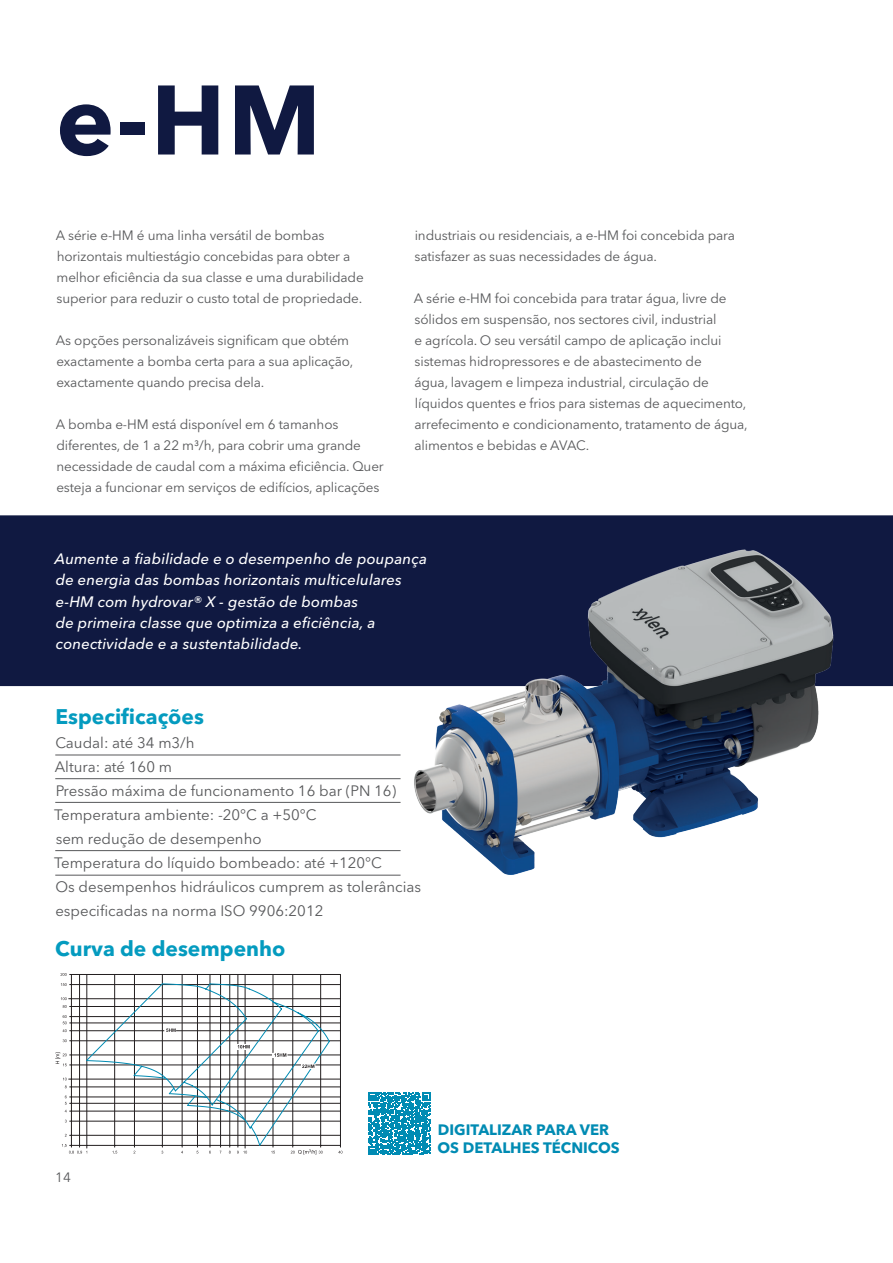
<style>
.page{position:relative;width:893px;height:1263px;background:#fff}
.page>*{position:absolute;margin:0;border:0;box-sizing:border-box;transform-origin:0 0}
.t1{font:700 97.5px "Avenir Next LT Pro";color:#101941}
.t2{font:700 21px "Avenir Next LT Pro";color:#049bbf}
.t3{font:15px/24px "Avenir Next LT Pro";color:#57585a}
.t4{font:italic 500 15px/21px "Avenir Next LT Pro";letter-spacing:.01em;color:#fff}
.t5{font:700 15px/18px "Avenir Next LT Pro";color:#008bb3}
.t6{font:13.5px/21px "Avenir Next LT Pro";letter-spacing:-.01em;color:#57585a}
</style>
<div class="page">
<div style="left:0;top:516px;width:893px;height:170px;background:#101941"></div>
<img style="left:368px;top:515px;width:501px;height:360px">
<svg style="left:368px;top:1092px;width:62px;height:63px"></svg>
<hr style="left:55px;top:755px;width:346px;height:1px;background:#57585a">
<hr style="left:55px;top:778px;width:346px;height:1px;background:#57585a">
<hr style="left:55px;top:802px;width:346px;height:1px;background:#57585a">
<hr style="left:55px;top:850px;width:346px;height:1px;background:#57585a">
<hr style="left:55px;top:875px;width:346px;height:1px;background:#57585a">
<hr style="left:340px;top:974px;width:1px;height:171px;background:#231f20">
<hr style="left:320px;top:974px;width:1px;height:171px;background:#231f20">
<hr style="left:292px;top:974px;width:1px;height:171px;background:#231f20">
<hr style="left:273px;top:974px;width:1px;height:171px;background:#231f20">
<hr style="left:238px;top:974px;width:1px;height:171px;background:#231f20">
<hr style="left:229px;top:974px;width:1px;height:171px;background:#231f20">
<hr style="left:220px;top:974px;width:1px;height:171px;background:#231f20">
<hr style="left:210px;top:974px;width:1px;height:171px;background:#231f20">
<hr style="left:197px;top:974px;width:1px;height:171px;background:#231f20">
<hr style="left:182px;top:974px;width:1px;height:171px;background:#231f20">
<hr style="left:162px;top:974px;width:1px;height:171px;background:#231f20">
<hr style="left:134px;top:974px;width:1px;height:171px;background:#231f20">
<hr style="left:114px;top:974px;width:1px;height:171px;background:#231f20">
<hr style="left:79px;top:974px;width:1px;height:171px;background:#231f20">
<hr style="left:245px;top:974px;width:1px;height:171px;background:#231f20">
<hr style="left:87px;top:974px;width:1px;height:171px;background:#231f20">
<hr style="left:71px;top:1145px;width:269px;height:1px;background:#231f20">
<svg style="left:338px;top:1145px;width:4px;height:8px"></svg>
<hr style="left:71px;top:974px;width:269px;height:1px;background:#231f20">
<hr style="left:71px;top:984px;width:269px;height:1px;background:#231f20">
<hr style="left:71px;top:1006px;width:269px;height:1px;background:#231f20">
<hr style="left:71px;top:1016px;width:269px;height:1px;background:#231f20">
<hr style="left:71px;top:1023px;width:269px;height:1px;background:#231f20">
<hr style="left:71px;top:1030px;width:269px;height:1px;background:#231f20">
<hr style="left:71px;top:1040px;width:269px;height:1px;background:#231f20">
<hr style="left:71px;top:1055px;width:269px;height:1px;background:#231f20">
<hr style="left:71px;top:1065px;width:269px;height:1px;background:#231f20">
<hr style="left:71px;top:1087px;width:269px;height:1px;background:#231f20">
<hr style="left:71px;top:1097px;width:269px;height:1px;background:#231f20">
<hr style="left:71px;top:1103px;width:269px;height:1px;background:#231f20">
<hr style="left:71px;top:1111px;width:269px;height:1px;background:#231f20">
<hr style="left:71px;top:1121px;width:269px;height:1px;background:#231f20">
<hr style="left:71px;top:1135px;width:269px;height:1px;background:#231f20">
<hr style="left:71px;top:998px;width:269px;height:1px;background:#231f20">
<hr style="left:71px;top:1079px;width:269px;height:1px;background:#231f20">
<hr style="left:71px;top:974px;width:1px;height:171px;background:#231f20">
<svg style="left:60px;top:973px;width:11px;height:3px"></svg>
<svg style="left:56px;top:983px;width:274px;height:171px"></svg>
<h1 class="t1" style="left:56px;top:61px;width:266px">e-HM</h1>
<p class="t6" style="left:56px;top:224px;width:309px">A série e-HM é uma linha versátil de bombas horizontais multiestágio concebidas para obter a melhor eficiência da sua classe e uma durabilidade superior para reduzir o custo total de propriedade.</p>
<p class="t6" style="left:56px;top:329px;width:299px">As opções personalizáveis significam que obtém exactamente a bomba certa para a sua aplicação, exactamente quando precisa dela.</p>
<p class="t6" style="left:56px;top:414px;width:329px">A bomba e-HM está disponível em 6 tamanhos diferentes, de 1 a 22 m³/h, para cobrir uma grande necessidade de caudal com a máxima eficiência. Quer esteja a funcionar em serviços de edifícios, aplicações</p>
<p class="t6" style="left:415px;top:225px;width:322px">industriais ou residenciais, a e-HM foi concebida para satisfazer as suas necessidades de água.</p>
<p class="t6" style="left:414px;top:288px;width:335px">A série e-HM foi concebida para tratar água, livre de sólidos em suspensão, nos sectores civil, industrial<br>e agrícola. O seu versátil campo de aplicação inclui sistemas hidropressores e de abastecimento de<br>água, lavagem e limpeza industrial, circulação de líquidos quentes e frios para sistemas de aquecimento, arrefecimento e condicionamento, tratamento de água, alimentos e bebidas e AVAC.</p>
<p class="t4" style="left:55px;top:549px;width:374px">Aumente a fiabilidade e o desempenho de poupança de energia das bombas horizontais multicelulares e-HM com hydrovar® X - gestão de bombas<br>de primeira classe que optimiza a eficiência, a conectividade e a sustentabilidade.</p>
<h2 class="t2" style="left:56px;top:704px;width:150px">Especificações</h2>
<p class="t3" style="left:54px;top:731px;width:369px">Caudal: até 34 m3/h<br>Altura: até 160 m<br>Pressão máxima de funcionamento 16 bar (PN 16)<br>Temperatura ambiente: -20°C a +50°C<br>sem redução de desempenho<br>Temperatura do líquido bombeado: até +120°C<br>Os desempenhos hidráulicos cumprem as tolerâncias especificadas na norma ISO 9906:2012</p>
<h2 class="t2" style="left:55px;top:936px;width:232px">Curva de desempenho</h2>
<p class="t6" style="left:55px;top:1167px;width:17px">14</p>
<p class="t5" style="left:437px;top:1121px;width:184px">DIGITALIZAR PARA VER<br>OS DETALHES TÉCNICOS</p>
</div>
